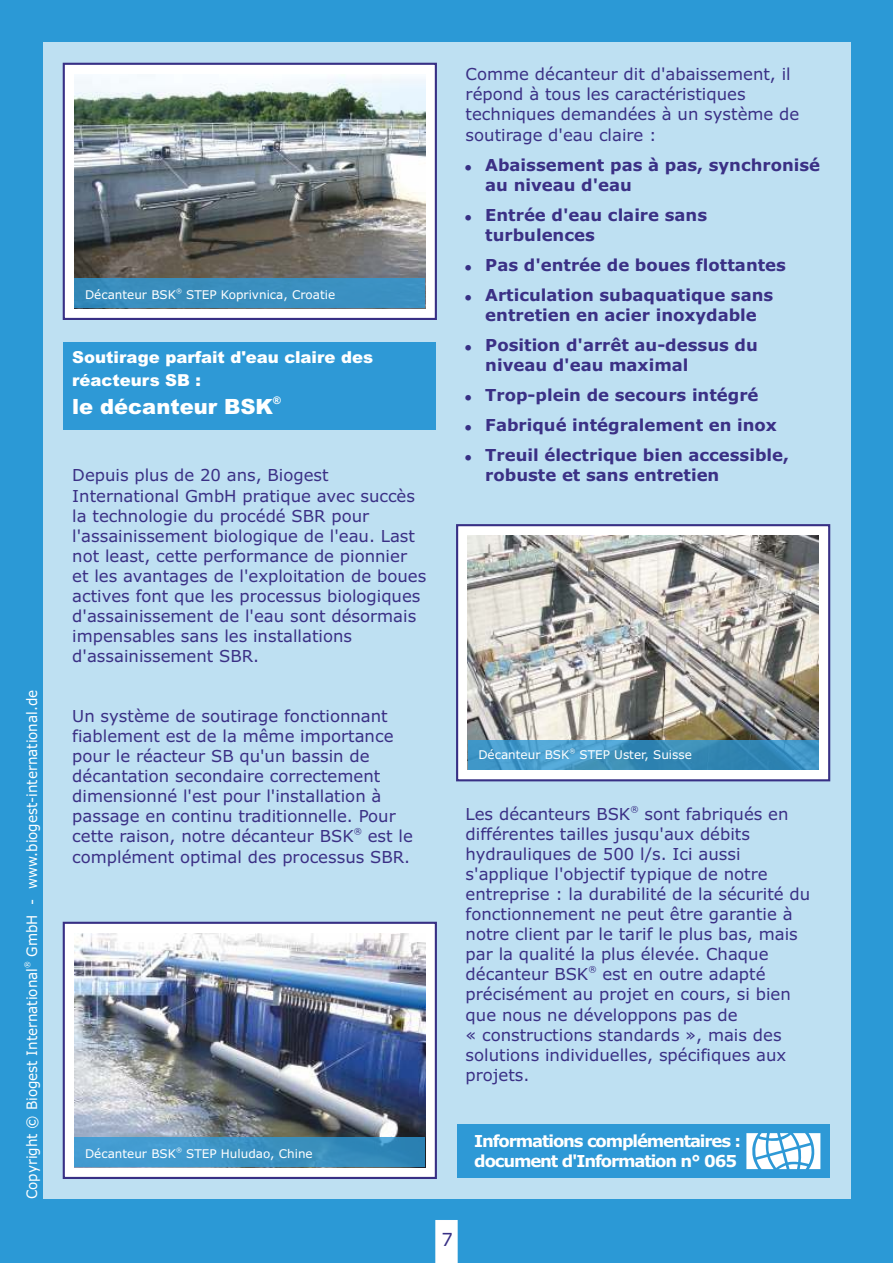
<style>
.page{position:relative;width:893px;height:1263px;background:#2b99d6}
.page>*{position:absolute;margin:0;border:0;box-sizing:border-box;transform-origin:0 0}
.t1{font:900 21px "Arial";color:#fff}
.t2{font:18px "Verdana";color:#383085}
.t3{font:16.5px/20.1px "Verdana";color:#3b3085}
.t4{font:700 16.5px/30.2px "Verdana";color:#3b3085}
.t5{font:700 16.5px/20.1px "Verdana";letter-spacing:-.07em;color:#fff}
.t6{font:900 16.5px/23.2px "Arial";color:#fff}
.t7{font:14.4px "Verdana";color:#fff;scale:.93 1}
.t8{font:12px "Verdana";color:#fff}
.t9{font:900 10.5px "Arial";color:#fff}
.t10{font:8.25px "Verdana";color:#3b3085}
.t11{font:7.2px "Verdana";color:#fff;scale:.93 1}
.t12{font:6px "Verdana";color:#fff}
</style>
<div class="page">
<svg style="left:436px;top:1220px;width:21px;height:43px"></svg>
<div style="left:43px;top:43px;width:807px;height:1156px;background:#bee0f2"></div>
<svg style="left:62px;top:62px;width:375px;height:258px;background:#d9dae7"></svg>
<svg style="left:62px;top:921px;width:375px;height:258px;background:#d5d7e5"></svg>
<svg style="left:456px;top:524px;width:375px;height:258px;background:#d3d2e4"></svg>
<div style="left:457px;top:1124px;width:372px;height:54px;background:#2e99d6"></div>
<svg style="left:746px;top:1133px;width:74px;height:36px"></svg>
<div style="left:64px;top:343px;width:372px;height:87px;background:#2e99d6"></div>
<img style="left:468px;top:536px;width:351px;height:204px">
<img style="left:74px;top:74px;width:351px;height:205px">
<div style="left:468px;top:740px;width:351px;height:30px;background:#2e99d6;opacity:.8"></div>
<div style="left:74px;top:279px;width:351px;height:29px;background:#3a8fc0"></div>
<img style="left:74px;top:933px;width:351px;height:204px">
<div style="left:74px;top:1137px;width:351px;height:30px;background:#2e99d6;opacity:.8"></div>
<p class="t7" style="left:26px;top:1199px;width:549px;rotate:-90deg">Copyright © Biogest International GmbH - www.biogest-international.de</p>
<p class="t11" style="left:24px;top:968px;width:9px;rotate:-90deg">®</p>
<p class="t12" style="left:176px;top:288px;width:7px">®</p>
<p class="t8" style="left:85px;top:290px;width:252px">Décanteur BSK STEP Koprivnica, Croatie</p>
<p class="t6" style="left:72px;top:347px;width:302px">Soutirage parfait d'eau claire des réacteurs SB :</p>
<p class="t9" style="left:273px;top:396px;width:10px">®</p>
<p class="t1" style="left:72px;top:399px;width:202px">le décanteur BSK</p>
<p class="t3" style="left:72px;top:467px;width:356px">Depuis plus de 20 ans, Biogest International GmbH pratique avec succès la technologie du procédé SBR pour l'assainissement biologique de l'eau. Last not least, cette performance de pionnier et les avantages de l'exploitation de boues actives font que les processus biologiques d'assainissement de l'eau sont désormais impensables sans les installations d'assainissement SBR.</p>
<p class="t3" style="left:72px;top:707px;width:325px">Un système de soutirage fonctionnant fiablement est de la même importance pour le réacteur SB qu'un bassin de décantation secondaire correctement dimensionné l'est pour l'installation à passage en continu traditionnelle. Pour</p>
<p class="t10" style="left:354px;top:828px;width:10px">®</p>
<p class="t3" style="left:72px;top:828px;width:342px">cette raison, notre décanteur BSK est le complément optimal des processus SBR.</p>
<p class="t12" style="left:176px;top:1147px;width:7px">®</p>
<p class="t8" style="left:85px;top:1149px;width:229px">Décanteur BSK STEP Huludao, Chine</p>
<p class="t3" style="left:466px;top:66px;width:335px">Comme décanteur dit d'abaissement, il répond à tous les caractéristiques techniques demandées à un système de soutirage d'eau claire :</p>
<p class="t4" style="left:485px;top:156px;width:336px;line-height:20.1px">Abaissement pas à pas, synchronisé au niveau d'eau</p>
<p class="t4" style="left:485px;top:206px;width:223px;line-height:20.1px">Entrée d'eau claire sans turbulences</p>
<p class="t4" style="left:485px;top:251px;width:302px">Pas d'entrée de boues flottantes<br>Articulation subaquatique sans</p>
<p class="t4" style="left:485px;top:301px;width:274px">entretien en acier inoxydable<br>Position d'arrêt au-dessus du</p>
<p class="t4" style="left:485px;top:351px;width:305px">niveau d'eau maximal<br>Trop-plein de secours intégré<br>Fabriqué intégralement en inox<br>Treuil électrique bien accessible,</p>
<p class="t4" style="left:485px;top:462px;width:236px">robuste et sans entretien</p>
<p class="t12" style="left:569px;top:748px;width:7px">®</p>
<p class="t8" style="left:478px;top:750px;width:215px">Décanteur BSK STEP Uster, Suisse</p>
<p class="t10" style="left:630px;top:805px;width:10px">®</p>
<p class="t3" style="left:466px;top:805px;width:346px">Les décanteurs BSK sont fabriqués en différentes tailles jusqu'aux débits hydrauliques de 500 l/s. Ici aussi s'applique l'objectif typique de notre entreprise : la durabilité de la sécurité du fonctionnement ne peut être garantie à notre client par le tarif le plus bas, mais par la qualité la plus élevée. Chaque</p>
<p class="t10" style="left:588px;top:966px;width:10px">®</p>
<p class="t3" style="left:466px;top:966px;width:327px">décanteur BSK est en outre adapté précisément au projet en cours, si bien que nous ne développons pas de<br>« constructions standards », mais des solutions individuelles, spécifiques aux projets.</p>
<p class="t5" style="left:474px;top:1132px;width:268px">Informations complémentaires : document d'Information n° 065</p>
<p class="t2" style="left:441px;top:1232px;width:13px">7</p>
</div>
